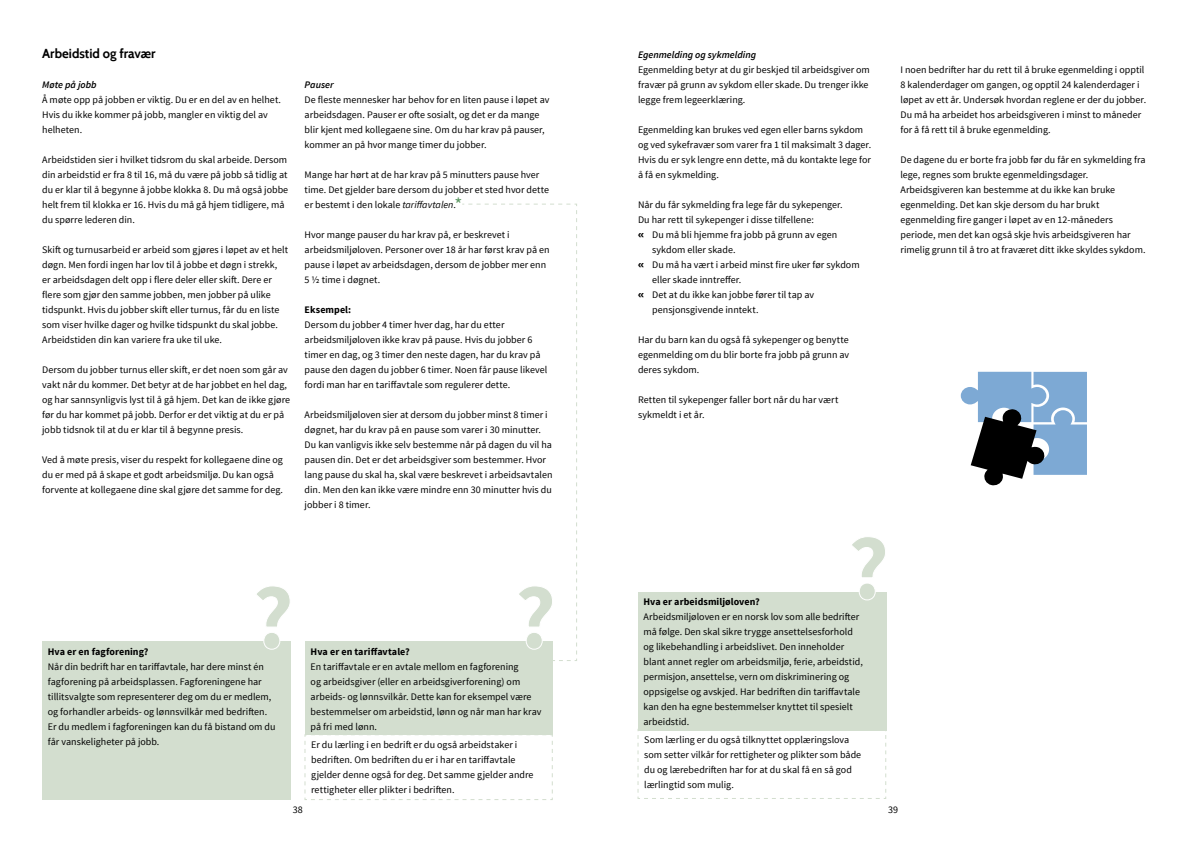
<style>
.page{position:relative;width:1191px;height:842px;background:#fff}
.page>*{position:absolute;margin:0;border:0;box-sizing:border-box;transform-origin:0 0}
.t1{font:700 13px "Cabin";color:#000}
.t2{font:10px/15px "Source Sans Pro";letter-spacing:.005em;color:#000}
.t3{font:700 10px "Source Sans Pro";letter-spacing:.005em;color:#000}
.t4{font:italic 600 10px "Source Sans Pro";color:#000}
.s1{font-style:italic}
.s2{font-size:19px;color:#5c9863}
.s3{font-family:"Cabin";font-weight:700}
</style>
<div class="page">
<svg style="left:960px;top:372px;width:127px;height:114px"></svg>
<div style="left:638px;top:592px;width:248px;height:139px;background:#d3decf"></div>
<svg style="left:637px;top:729px;width:249px;height:70px"></svg>
<svg style="left:852px;top:537px;width:33px;height:64px"></svg>
<div style="left:305px;top:641px;width:248px;height:94px;background:#d3decf"></div>
<svg style="left:304px;top:734px;width:249px;height:66px"></svg>
<div style="left:42px;top:641px;width:248px;height:158px;background:#d3decf"></div>
<svg style="left:257px;top:586px;width:34px;height:64px"></svg>
<svg style="left:468px;top:204px;width:109px;height:457px"></svg>
<h1 class="t1" style="left:42px;top:45px;width:115px">Arbeidstid og fravær</h1>
<p class="t4" style="left:42px;top:78px;width:56px">Møte på jobb</p>
<p class="t2" style="left:42px;top:92px;width:240px">Å møte opp på jobben er viktig. Du er en del av en helhet.<br>Hvis du ikke kommer på jobb, mangler en viktig del av helheten.</p>
<p class="t2" style="left:42px;top:152px;width:248px">Arbeidstiden sier i hvilket tidsrom du skal arbeide. Dersom din arbeidstid er fra 8 til 16, må du være på jobb så tidlig at du er klar til å begynne å jobbe klokka 8. Du må også jobbe helt frem til klokka er 16. Hvis du må gå hjem tidligere, må du spørre lederen din.</p>
<p class="t2" style="left:42px;top:242px;width:247px">Skift og turnusarbeid er arbeid som gjøres i løpet av et helt døgn. Men fordi ingen har lov til å jobbe et døgn i strekk, er arbeidsdagen delt opp i flere deler eller skift. Dere er flere som gjør den samme jobben, men jobber på ulike tidspunkt. Hvis du jobber skift eller turnus, får du en liste som viser hvilke dager og hvilke tidspunkt du skal jobbe.<br>Arbeidstiden din kan variere fra uke til uke.</p>
<p class="t2" style="left:42px;top:362px;width:249px">Dersom du jobber turnus eller skift, er det noen som går av vakt når du kommer. Det betyr at de har jobbet en hel dag, og har sannsynligvis lyst til å gå hjem. Det kan de ikke gjøre før du har kommet på jobb. Derfor er det viktig at du er på jobb tidsnok til at du er klar til å begynne presis.</p>
<p class="t2" style="left:42px;top:452px;width:242px">Ved å møte presis, viser du respekt for kollegaene dine og du er med på å skape et godt arbeidsmiljø. Du kan også forvente at kollegaene dine skal gjøre det samme for deg.</p>
<p class="t4" style="left:305px;top:78px;width:31px">Pauser</p>
<p class="t2" style="left:305px;top:92px;width:246px">De fleste mennesker har behov for en liten pause i løpet av arbeidsdagen. Pauser er ofte sosialt, og det er da mange blir kjent med kollegaene sine. Om du har krav på pauser, kommer an på hvor mange timer du jobber.</p>
<p class="t2" style="left:305px;top:167px;width:246px">Mange har hørt at de har krav på 5 minutters pause hver time. Det gjelder bare dersom du jobber et sted hvor dette er bestemt i den lokale <span class="s1">tariffavtalen</span>.<span class="s2">*</span></p>
<p class="t2" style="left:305px;top:227px;width:247px">Hvor mange pauser du har krav på, er beskrevet i arbeidsmiljøloven. Personer over 18 år har først krav på en pause i løpet av arbeidsdagen, dersom de jobber mer enn 5 ½ time i døgnet.</p>
<p class="t3" style="left:305px;top:303px;width:48px">Eksempel:</p>
<p class="t2" style="left:305px;top:317px;width:244px">Dersom du jobber 4 timer hver dag, har du etter arbeidsmiljøloven ikke krav på pause. Hvis du jobber 6 timer en dag, og 3 timer den neste dagen, har du krav på pause den dagen du jobber 6 timer. Noen får pause likevel fordi man har en tariffavtale som regulerer dette.</p>
<p class="t2" style="left:305px;top:407px;width:249px">Arbeidsmiljøloven sier at dersom du jobber minst 8 timer i døgnet, har du krav på en pause som varer i 30 minutter.<br>Du kan vanligvis ikke selv bestemme når på dagen du vil ha pausen din. Det er det arbeidsgiver som bestemmer. Hvor lang pause du skal ha, skal være beskrevet i arbeidsavtalen din. Men den kan ikke være mindre enn 30 minutter hvis du jobber i 8 timer.</p>
<p class="t3" style="left:48px;top:645px;width:102px">Hva er en fagforening?</p>
<p class="t2" style="left:48px;top:659px;width:229px">Når din bedrift har en tariffavtale, har dere minst én fagforening på arbeidsplassen. Fagforeningene har tillitsvalgte som representerer deg om du er medlem, og forhandler arbeids- og lønnsvilkår med bedriften.<br>Er du medlem i fagforeningen kan du få bistand om du får vanskeligheter på jobb.</p>
<p class="t3" style="left:311px;top:645px;width:101px">Hva er en tariffavtale?</p>
<p class="t2" style="left:311px;top:659px;width:232px">En tariffavtale er en avtale mellom en fagforening<br>og arbeidsgiver (eller en arbeidsgiverforening) om arbeids- og lønnsvilkår. Dette kan for eksempel være bestemmelser om arbeidstid, lønn og når man har krav på fri med lønn.</p>
<p class="t2" style="left:311px;top:738px;width:224px">Er du lærling i en bedrift er du også arbeidstaker i bedriften. Om bedriften du er i har en tariffavtale gjelder denne også for deg. Det samme gjelder andre rettigheter eller plikter i bedriften.</p>
<p class="t4" style="left:638px;top:48px;width:120px">Egenmelding og sykmelding</p>
<p class="t2" style="left:638px;top:62px;width:233px">Egenmelding betyr at du gir beskjed til arbeidsgiver om fravær på grunn av sykdom eller skade. Du trenger ikke legge frem legeerklæring.</p>
<p class="t2" style="left:638px;top:122px;width:235px">Egenmelding kan brukes ved egen eller barns sykdom og ved sykefravær som varer fra 1 til maksimalt 3 dager.<br>Hvis du er syk lengre enn dette, må du kontakte lege for å få en sykmelding.</p>
<p class="t2" style="left:638px;top:197px;width:206px">Når du får sykmelding fra lege får du sykepenger.</p>
<p class="t2" style="left:638px;top:212px;width:177px">Du har rett til sykepenger i disse tilfellene:</p>
<p class="t2" style="left:638px;top:227px;width:201px"><span class="s3">«</span> Du må bli hjemme fra jobb på grunn av egen</p>
<p class="t2" style="left:652px;top:242px;width:85px">sykdom eller skade.</p>
<p class="t2" style="left:638px;top:257px;width:223px"><span class="s3">«</span> Du må ha vært i arbeid minst fire uker før sykdom</p>
<p class="t2" style="left:652px;top:272px;width:91px">eller skade inntreffer.</p>
<p class="t2" style="left:638px;top:287px;width:178px"><span class="s3">«</span> Det at du ikke kan jobbe fører til tap av</p>
<p class="t2" style="left:652px;top:302px;width:108px">pensjonsgivende inntekt.</p>
<p class="t2" style="left:638px;top:332px;width:213px;text-align:justify">Har du barn kan du også få sykepenger og benytte egenmelding om du blir borte fra jobb på grunn av deres sykdom.</p>
<p class="t2" style="left:638px;top:392px;width:202px">Retten til sykepenger faller bort når du har vært sykmeldt i et år.</p>
<p class="t2" style="left:900px;top:62px;width:247px">I noen bedrifter har du rett til å bruke egenmelding i opptil 8 kalenderdager om gangen, og opptil 24 kalenderdager i løpet av ett år. Undersøk hvordan reglene er der du jobber.<br>Du må ha arbeidet hos arbeidsgiveren i minst to måneder for å få rett til å bruke egenmelding.</p>
<p class="t2" style="left:900px;top:152px;width:247px">De dagene du er borte fra jobb før du får en sykmelding fra lege, regnes som brukte egenmeldingsdager.<br>Arbeidsgiveren kan bestemme at du ikke kan bruke egenmelding. Det kan skje dersom du har brukt egenmelding fire ganger i løpet av en 12-måneders periode, men det kan også skje hvis arbeidsgiveren har rimelig grunn til å tro at fraværet ditt ikke skyldes sykdom.</p>
<p class="t3" style="left:643px;top:595px;width:118px">Hva er arbeidsmiljøloven?</p>
<p class="t2" style="left:643px;top:609px;width:221px">Arbeidsmiljøloven er en norsk lov som alle bedrifter må følge. Den skal sikre trygge ansettelsesforhold og likebehandling i arbeidslivet. Den inneholder blant annet regler om arbeidsmiljø, ferie, arbeidstid, permisjon, ansettelse, vern om diskriminering og oppsigelse og avskjed. Har bedriften din tariffavtale kan den ha egne bestemmelser knyttet til spesielt arbeidstid.</p>
<p class="t2" style="left:644px;top:732px;width:218px">Som lærling er du også tilknyttet opplæringslova som setter vilkår for rettigheter og plikter som både du og lærebedriften har for at du skal få en så god lærlingtid som mulig.</p>
<p class="t2" style="left:293px;top:802px;width:11px">38</p>
<p class="t2" style="left:888px;top:802px;width:11px">39</p>
</div>
